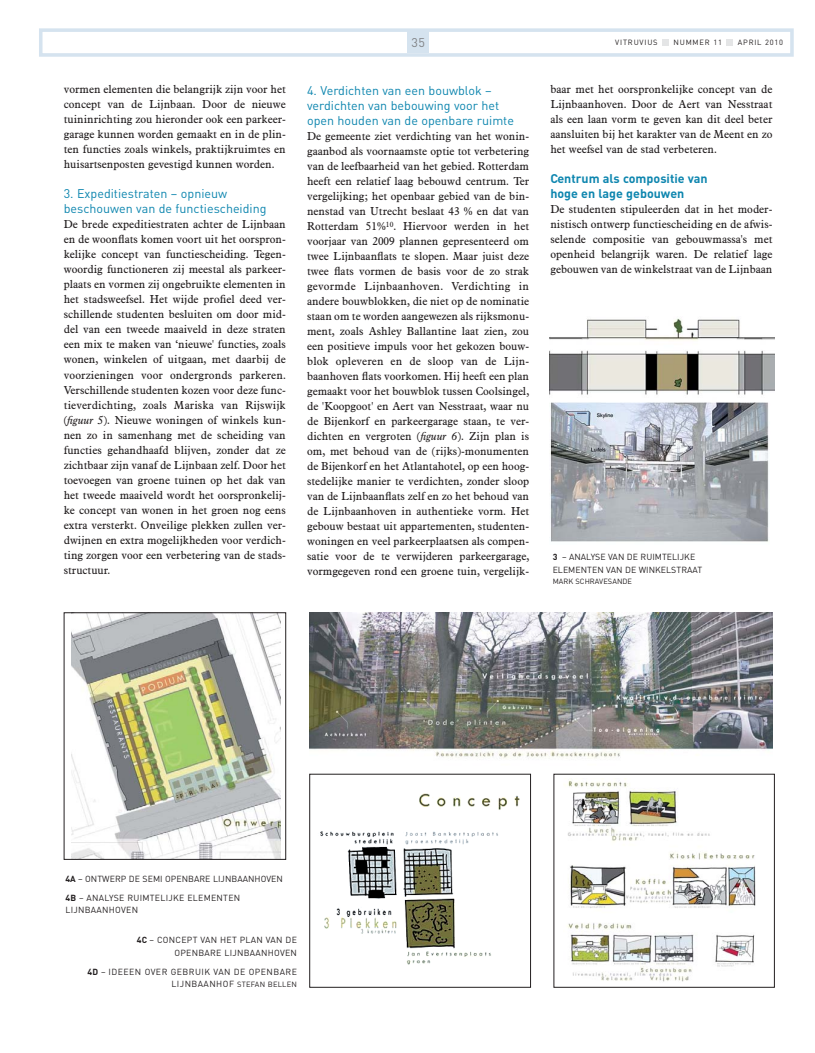
<style>
.page{position:relative;width:815px;height:1053px;background:#fff}
.page>*{position:absolute;margin:0;border:0;box-sizing:border-box;transform-origin:0 0}
.t1{font:12.5px/15px "DIN";color:#0e86af}
.t2{font:700 12.5px/15px "DIN";color:#0e86af}
.t3{font:12.5px "DIN";color:#808285}
.t4{font:11.25px/15px "Aldine 721 BT";color:#231f20;text-align:justify}
.t5{font:8.75px/18.8px "DIN";letter-spacing:.005em;color:#231f20}
.t6{font:8.75px/12.5px "DIN";letter-spacing:.03em;color:#231f20;text-align:right}
.t7{font:8.75px "DIN";letter-spacing:.05em;color:#231f20}
.t8{font:7.5px "DIN";letter-spacing:.105em;color:#231f20}
.t9{font:7.5px "DIN";letter-spacing:.03em;color:#231f20}
.t10{font:7.5px "DIN";letter-spacing:.005em;color:#231f20}
.s1{font-style:italic}
.s2{font-weight:700}
.s3{font-size:8.75px}
</style>
<div class="page">
<img style="left:72px;top:614px;width:208px;height:243px">
<div style="left:64px;top:612px;width:222px;height:247px;border:1px solid #231f20"></div>
<img style="left:549px;top:318px;width:225px;height:224px">
<img style="left:309px;top:612px;width:464px;height:147px">
<img style="left:320px;top:793px;width:200px;height:172px">
<div style="left:309px;top:773px;width:222px;height:214px;border:1px solid #231f20"></div>
<img style="left:567px;top:778px;width:189px;height:204px">
<div style="left:408px;top:32px;width:21px;height:21px;background:#d5e3ef"></div>
<div style="left:39px;top:28px;width:755px;height:29px;border:4px solid #d5e3ef"></div>
<svg style="left:727px;top:39px;width:6px;height:6px"></svg>
<svg style="left:663px;top:39px;width:6px;height:6px"></svg>
<p class="t4" style="left:64px;top:83px;width:224px">vormen elementen die belangrijk zijn voor het concept van de Lijnbaan. Door de nieuwe tuininrichting zou hieronder ook een parkeer&shy;garage kunnen worden gemaakt en in de plin&shy;ten functies zoals winkels, praktijkruimtes en huisartsenposten gevestigd kunnen worden.</p>
<p class="t1" style="left:64px;top:188px;width:204px">3. Expeditiestraten – opnieuw beschouwen van de functiescheiding</p>
<p class="t4" style="left:64px;top:218px;width:224px">De brede expeditiestraten achter de Lijnbaan en de woonflats komen voort uit het oorspron&shy;kelijke concept van functiescheiding. Tegen - woordig functioneren zij meestal als parkeer&shy;plaats en vormen zij ongebruikte elementen in het stadsweefsel. Het wijde profiel deed ver&shy;schillende studenten besluiten om door mid&shy;del van een tweede maaiveld in deze straten een mix te maken van ‘nieuwe' functies, zoals wonen, winkelen of uitgaan, met daarbij de voorzieningen voor ondergronds parkeren.<br>Verschillende studenten kozen voor deze func&shy;tieverdichting, zoals Mariska van Rijswijk (<span class="s1">figuur 5</span>). Nieuwe woningen of winkels kun&shy;nen zo in samenhang met de scheiding van functies gehandhaafd blijven, zonder dat ze zichtbaar zijn vanaf de Lijnbaan zelf. Door het toevoegen van groene tuinen op het dak van het tweede maaiveld wordt het oorspronkelij&shy;ke concept van wonen in het groen nog eens extra versterkt. Onveilige plekken zullen ver&shy;dwijnen en extra mogelijkheden voor verdich&shy;ting zorgen voor een verbetering van de stads&shy;structuur.</p>
<p class="t3" style="left:412px;top:38px;width:15px">35</p>
<p class="t8" style="left:615px;top:40px;width:44px">VITRUVIUS</p>
<p class="t8" style="left:674px;top:40px;width:50px">NUMMER 11</p>
<p class="t8" style="left:738px;top:40px;width:47px">APRIL 2010</p>
<p class="t1" style="left:307px;top:84px;width:208px">4. Verdichten van een bouwblok – verdichten van bebouwing voor het open houden van de openbare ruimte</p>
<p class="t4" style="left:307px;top:129px;width:224px">De gemeente ziet verdichting van het wonin&shy;gaanbod als voornaamste optie tot verbetering van de leefbaarheid van het gebied. Rotterdam heeft een relatief laag bebouwd centrum. Ter vergelijking; het openbaar gebied van de bin&shy;nenstad van Utrecht beslaat 43 % en dat van Rotterdam 51%<sup>10</sup>. Hiervoor werden in het voorjaar van 2009 plannen gepresenteerd om twee Lijnbaanflats te slopen. Maar juist deze twee flats vormen de basis voor de zo strak gevormde Lijnbaanhoven. Verdichting in andere bouwblokken, die niet op de nominatie staan om te worden aangewezen als rijksmonu&shy;ment, zoals Ashley Ballantine laat zien, zou een positieve impuls voor het gekozen bouw&shy;blok opleveren en de sloop van de Lijn - baanhoven flats voorkomen. Hij heeft een plan gemaakt voor het bouwblok tussen Coolsingel, de 'Koopgoot' en Aert van Nes straat, waar nu de Bijenkorf en parkeergarage staan, te ver&shy;dichten en vergroten (<span class="s1">figuur 6</span>). Zijn plan is om, met behoud van de (rijks)-monumenten de Bijenkorf en het Atlanta hotel, op een hoog&shy;stedelijke manier te verdichten, zonder sloop van de Lijnbaanflats zelf en zo het behoud van de Lijnbaanhoven in authentieke vorm. Het gebouw bestaat uit appartementen, studenten&shy;woningen en veel parkeerplaatsen als compen&shy;satie voor de te verwijderen parkeergarage, vormgegeven rond een groene tuin, vergelijk-</p>
<p class="t4" style="left:550px;top:83px;width:224px">baar met het oorspronkelijke concept van de Lijnbaanhoven. Door de Aert van Nesstraat als een laan vorm te geven kan dit deel beter aansluiten bij het karakter van de Meent en zo het weefsel van de stad verbeteren.</p>
<p class="t2" style="left:550px;top:173px;width:159px">Centrum als compositie van hoge en lage gebouwen</p>
<p class="t4" style="left:550px;top:203px;width:224px">De studenten stipuleerden dat in het moder&shy;nistisch ontwerp functiescheiding en de afwis&shy;selende compositie van gebouwmassa's met openheid belangrijk waren. De relatief lage gebouwen van de winkelstraat van de Lijnbaan</p>
<p class="t5" style="left:553px;top:552px;width:151px;line-height:12.5px"><span class="s2">3</span> – ANALYSE VAN DE RUIMTELIJKE<br>ELEMENTEN VAN DE WINKELSTRAAT</p>
<p class="t10" style="left:553px;top:578px;width:81px">MARK SCHRAVESANDE</p>
<p class="t5" style="left:65px;top:870px;width:219px"><span class="s2">4A</span> – ONTWERP DE SEMI OPENBARE LIJNBAANHOVEN<br><span class="s2">4B</span> – ANALYSE RUIMTELIJKE ELEMENTEN</p>
<p class="t6" style="left:65px;top:904px;width:74px">LIJNBAANHOVEN</p>
<p class="t6" style="left:137px;top:934px;width:162px"><span class="s2">4C</span> – CONCEPT VAN HET PLAN VAN DE<br>OPENBARE LIJNBAANHOVEN</p>
<p class="t7" style="left:87px;top:968px;width:211px"><span class="s2">4D</span> – IDEEEN OVER GEBRUIK VAN DE OPENBARE</p>
<p class="t9" style="left:171px;top:981px;width:127px"><span class="s3">LIJNBAANHOF</span> STEFAN BELLEN</p>
</div>
